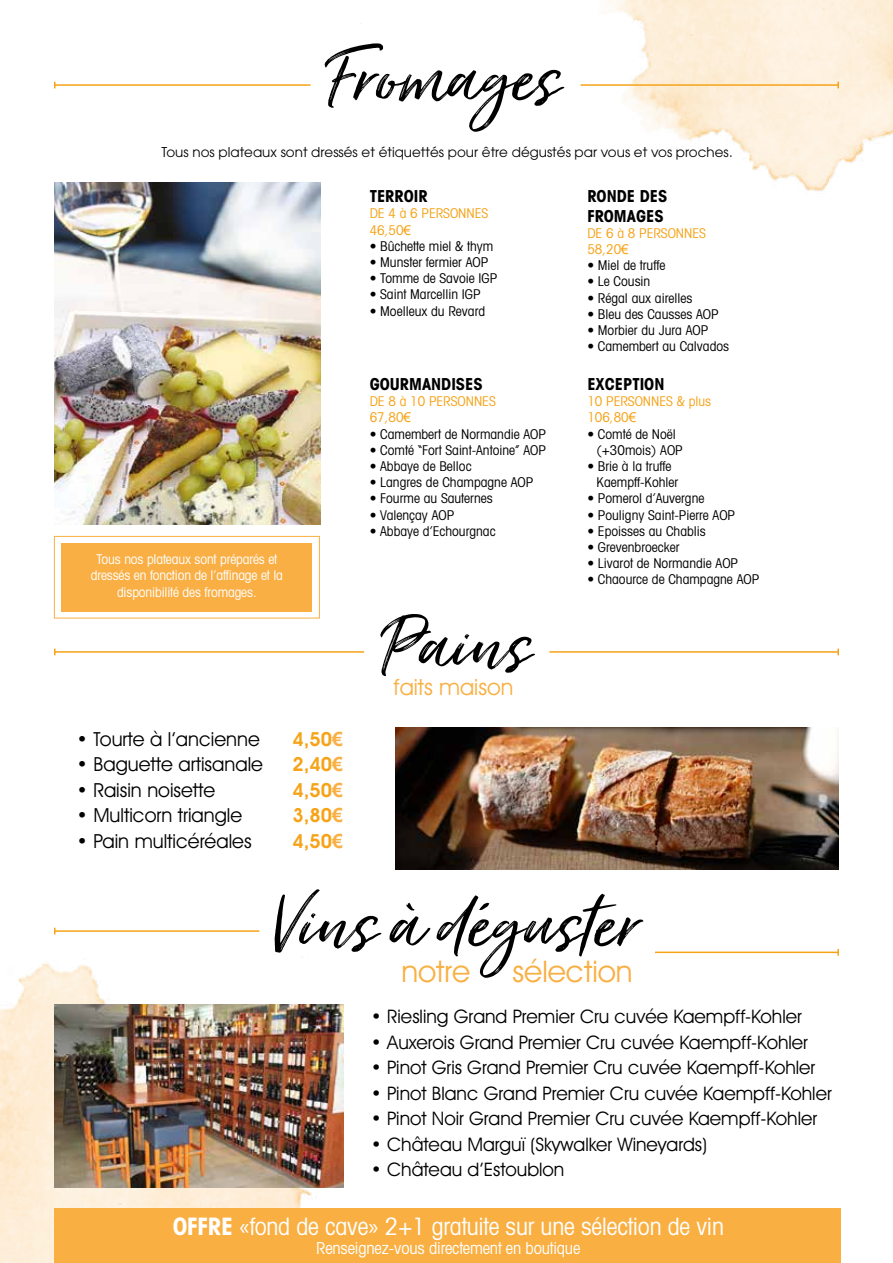
<style>
.page{position:relative;width:893px;height:1263px;background:#fff}
.page>*{position:absolute;margin:0;border:0;box-sizing:border-box;transform-origin:0 0}
.t1{font:90px "Just Lovely Slanted Wide";color:#000}
.t2{font:30px "Avant Garde IT Cby BT";color:#f9af42}
.t3{font:condensed 24px "Avant Garde";letter-spacing:-.01em;color:#fff}
.t4{font:22.5px "Avant Garde IT Cby BT";color:#f9af42}
.t5{font:19.5px "Avant Garde IT Cby BT";color:#000}
.t6{font:600 19.5px/25.5px "Avant Garde IT Cby BT";color:#f6a318;text-align:justify}
.t7{font:18.75px "Avant Garde IT Cby BT";color:#000}
.t8{font:700 condensed 16.5px/19.5px "Avant Garde";color:#000}
.t9{font:condensed 16.5px "Avant Garde";letter-spacing:-.01em;color:#fff}
.t10{font:condensed 13.5px/16.2px "Avant Garde";color:#000}
.t11{font:condensed 13.5px/16.2px "Avant Garde";letter-spacing:-.01em;color:#fff;text-align:center}
.t12{font:condensed 13.5px/16.2px "Avant Garde";color:#f6a318}
.t13{font:13.5px "Avant Garde";color:#000}
.s1{font-family:"Arial";font-weight:700;color:#f9af42}
.s2{font-family:"Arial";font-stretch:normal}
.s3{font-weight:700}
</style>
<div class="page">
<img style="left:603px;top:0;width:290px;height:191px">
<img style="left:0;top:957px;width:476px;height:306px">
<img style="left:54px;top:1004px;width:289px;height:183px">
<img style="left:395px;top:727px;width:444px;height:142px">
<hr style="left:55px;top:84px;width:255px;height:2px;background:#f6a318">
<svg style="left:54px;top:82px;width:2px;height:6px"></svg>
<hr style="left:55px;top:651px;width:309px;height:2px;background:#f6a318">
<svg style="left:54px;top:648px;width:2px;height:7px"></svg>
<hr style="left:55px;top:930px;width:204px;height:2px;background:#f6a318">
<svg style="left:54px;top:928px;width:2px;height:6px"></svg>
<hr style="left:580px;top:84px;width:258px;height:2px;background:#f6a318">
<svg style="left:837px;top:82px;width:2px;height:6px"></svg>
<hr style="left:549px;top:651px;width:289px;height:2px;background:#f6a318">
<svg style="left:837px;top:648px;width:2px;height:7px"></svg>
<hr style="left:655px;top:951px;width:183px;height:2px;background:#f6a318">
<svg style="left:837px;top:949px;width:2px;height:7px"></svg>
<div style="left:62px;top:543px;width:250px;height:68px;background:#f9af44"></div>
<div style="left:54px;top:536px;width:266px;height:82px;border:1px solid #f9af44"></div>
<img style="left:54px;top:182px;width:266px;height:342px">
<div style="left:54px;top:1209px;width:787px;height:54px;background:#f9af42"></div>
<h1 class="t1" style="left:328px;top:23px;width:232px">Fromages</h1>
<p class="t13" style="left:162px;top:144px;width:573px">Tous nos plateaux sont dressés et étiquettés pour être dégustés par vous et vos proches.</p>
<p class="t11" style="left:91px;top:551px;width:194px">Tous nos plateaux sont préparés et dressés en fonction de l’affinage et la disponibilité des fromages.</p>
<h3 class="t5" style="left:77px;top:727px;width:185px">• Tourte à l’ancienne</h3>
<h3 class="t5" style="left:77px;top:752px;width:188px">• Baguette artisanale</h3>
<h3 class="t5" style="left:77px;top:778px;width:140px">• Raisin noisette</h3>
<h3 class="t5" style="left:77px;top:803px;width:167px">• Multicorn triangle</h3>
<h3 class="t5" style="left:77px;top:829px;width:177px">• Pain multicéréales</h3>
<h3 class="t6" style="left:293px;top:726px;width:52px">4,50<span class="s1">€ </span>2,40<span class="s1">€ </span>4,50<span class="s1">€ </span>3,80<span class="s1">€ </span>4,50<span class="s1">€</span></h3>
<p class="t8" style="left:370px;top:186px;width:59px">TERROIR</p>
<p class="t12" style="left:370px;top:205px;width:120px">DE 4 à 6 PERSONNES<br>46,50<span class="s2">€</span></p>
<p class="t10" style="left:370px;top:237px;width:125px">• Bûchette miel &amp; thym</p>
<p class="t10" style="left:370px;top:254px;width:120px">• Munster fermier AOP</p>
<p class="t10" style="left:370px;top:270px;width:129px">• Tomme de Savoie IGP</p>
<p class="t10" style="left:370px;top:286px;width:112px">• Saint Marcellin IGP</p>
<p class="t10" style="left:370px;top:302px;width:117px">• Moelleux du Revard</p>
<p class="t8" style="left:370px;top:374px;width:114px">GOURMANDISES</p>
<p class="t12" style="left:370px;top:393px;width:128px">DE 8 à 10 PERSONNES<br>67,80<span class="s2">€</span></p>
<p class="t10" style="left:370px;top:425px;width:178px">• Camembert de Normandie AOP</p>
<p class="t10" style="left:370px;top:442px;width:178px">• Comté “Fort Saint-Antoine” AOP</p>
<p class="t10" style="left:370px;top:458px;width:103px">• Abbaye de Belloc</p>
<p class="t10" style="left:370px;top:474px;width:165px">• Langres de Champagne AOP</p>
<p class="t10" style="left:370px;top:490px;width:124px">• Fourme au Sauternes</p>
<p class="t10" style="left:370px;top:506px;width:86px">• Valençay AOP</p>
<p class="t10" style="left:370px;top:523px;width:127px">• Abbaye d’Echourgnac</p>
<h1 class="t1" style="left:379px;top:590px;width:153px">Pains</h1>
<h3 class="t4" style="left:393px;top:673px;width:121px">faits maison</h3>
<p class="t8" style="left:587px;top:186px;width:81px">RONDE DES<br>FROMAGES</p>
<p class="t12" style="left:587px;top:225px;width:120px">DE 6 à 8 PERSONNES<br>58,20<span class="s2">€</span></p>
<p class="t10" style="left:587px;top:257px;width:79px">• Miel de truffe</p>
<p class="t10" style="left:587px;top:273px;width:64px">• Le Cousin</p>
<p class="t10" style="left:587px;top:289px;width:106px">• Régal aux airelles</p>
<p class="t10" style="left:587px;top:306px;width:133px">• Bleu des Causses AOP</p>
<p class="t10" style="left:587px;top:322px;width:122px">• Morbier du Jura AOP</p>
<p class="t10" style="left:587px;top:338px;width:143px">• Camembert au Calvados</p>
<p class="t8" style="left:587px;top:374px;width:79px">EXCEPTION</p>
<p class="t12" style="left:587px;top:393px;width:125px">10 PERSONNES &amp; plus<br>106,80<span class="s2">€</span></p>
<p class="t10" style="left:597px;top:425px;width:88px;text-indent:-9px">• Comté de Noël (+30mois) AOP</p>
<p class="t10" style="left:597px;top:458px;width:83px;text-indent:-9px">• Brie à la truffe<br>Kaempff-Kohler</p>
<p class="t10" style="left:587px;top:490px;width:118px">• Pomerol d’Auvergne</p>
<p class="t10" style="left:587px;top:506px;width:149px">• Pouligny Saint-Pierre AOP</p>
<p class="t10" style="left:587px;top:523px;width:120px">• Epoisses au Chablis</p>
<p class="t10" style="left:587px;top:539px;width:94px">• Grevenbroecker</p>
<p class="t10" style="left:587px;top:555px;width:152px">• Livarot de Normandie AOP</p>
<p class="t10" style="left:587px;top:571px;width:173px">• Chaource de Champagne AOP</p>
<h1 class="t1" style="left:271px;top:869px;width:368px">Vins à déguster</h1>
<h2 class="t2" style="left:401px;top:953px;width:70px">notre</h2>
<h2 class="t2" style="left:512px;top:953px;width:122px">sélection</h2>
<h3 class="t7" style="left:371px;top:1005px;width:433px">• Riesling Grand Premier Cru cuvée Kaempff-Kohler</h3>
<h3 class="t7" style="left:371px;top:1030px;width:439px">• Auxerois Grand Premier Cru cuvée Kaempff-Kohler</h3>
<h3 class="t7" style="left:371px;top:1056px;width:446px">• Pinot Gris Grand Premier Cru cuvée Kaempff-Kohler</h3>
<h3 class="t7" style="left:371px;top:1081px;width:462px">• Pinot Blanc Grand Premier Cru cuvée Kaempff-Kohler</h3>
<h3 class="t7" style="left:371px;top:1107px;width:448px">• Pinot Noir Grand Premier Cru cuvée Kaempff-Kohler</h3>
<h3 class="t7" style="left:371px;top:1132px;width:338px">• Château Marguï (Skywalker Wineyards)</h3>
<h3 class="t7" style="left:371px;top:1158px;width:195px">• Château d’Estoublon</h3>
<h3 class="t3" style="left:173px;top:1211px;width:553px"><span class="s3">OFFRE</span> «fond de cave» 2+1 gratuite sur une sélection de vin</h3>
<p class="t9" style="left:316px;top:1238px;width:266px">Renseignez-vous directement en boutique</p>
</div>
